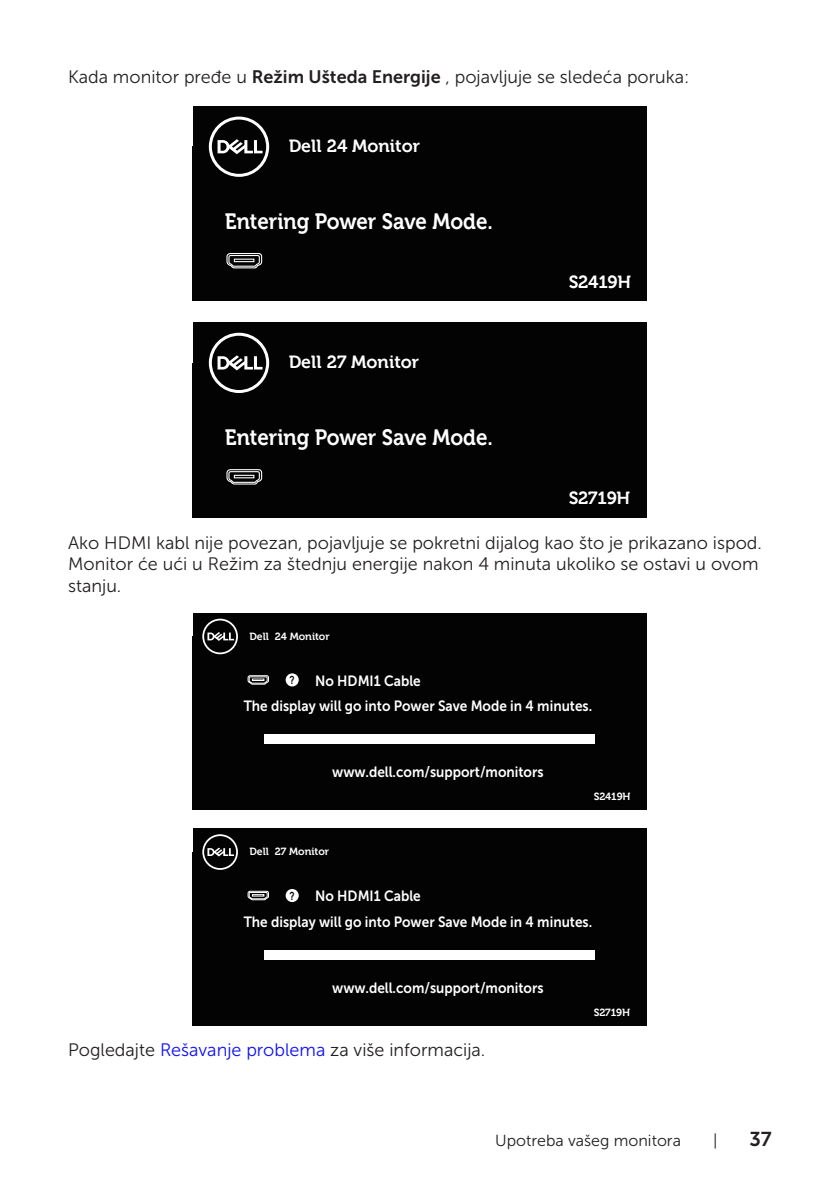
<style>
.page{position:relative;width:840px;height:1191px;background:#fff}
.page>*{position:absolute;margin:0;border:0;box-sizing:border-box;transform-origin:0 0}
.t1{font:700 22.4px "Museo For Dell";color:#fff;scale:.92 1}
.t2{font:20px "Museo Sans For Dell 700";color:#231f20}
.text{font:18px/21.6px "Museo Sans For Dell 300";color:#231f20}
.t3{font:700 17.6px "Museo For Dell";color:#fff}
.t4{font:16px "Museo Sans For Dell 300";color:#231f20}
.t5{font:14.8px/25.6px "Museo Sans For Dell 700";color:#fff;scale:.92 1}
.t6{font:700 11.2px "Arial";color:#030303;scale:.73 1}
.t7{font:700 10.4px "Museo For Dell";color:#fff}
.s1{font-family:"Museo Sans For Dell 700"}
.s2{color:#1111f6}
</style>
<div class="page">
<div style="left:193px;top:147px;width:453px;height:154px;background:#030303"></div>
<div style="left:193px;top:106px;width:453px;height:82px;background:#030303"></div>
<svg style="left:209px;top:117px;width:60px;height:60px"></svg>
<svg style="left:226px;top:253px;width:36px;height:16px"></svg>
<div style="left:193px;top:363px;width:453px;height:154px;background:#030303"></div>
<div style="left:193px;top:322px;width:453px;height:82px;background:#030303"></div>
<svg style="left:209px;top:333px;width:60px;height:60px"></svg>
<svg style="left:226px;top:469px;width:36px;height:16px"></svg>
<div style="left:193px;top:636px;width:453px;height:174px;background:#030303"></div>
<div style="left:193px;top:612px;width:453px;height:48px;background:#030303"></div>
<svg style="left:202px;top:618px;width:36px;height:36px"></svg>
<div style="left:264px;top:734px;width:331px;height:10px;background:#fff"></div>
<div style="left:285px;top:673px;width:13px;height:13px;background:#fff;border-radius:50%"></div>
<svg style="left:247px;top:675px;width:22px;height:10px"></svg>
<div style="left:193px;top:852px;width:453px;height:173px;background:#030303"></div>
<div style="left:193px;top:828px;width:453px;height:48px;background:#030303"></div>
<svg style="left:202px;top:834px;width:36px;height:36px"></svg>
<div style="left:264px;top:949px;width:331px;height:10px;background:#fff"></div>
<div style="left:285px;top:889px;width:13px;height:13px;background:#fff;border-radius:50%"></div>
<svg style="left:247px;top:890px;width:22px;height:10px"></svg>
<p class="text" style="left:68px;top:66px;width:622px">Kada monitor pređe u <span class="s1">Režim Ušteda Energije</span> , pojavljuje se sledeća poruka:</p>
<p class="t3" style="left:289px;top:136px;width:133px">Dell 24 Monitor</p>
<p class="t1" style="left:225px;top:209px;width:293px">Entering Power Save Mode.</p>
<p class="t3" style="left:289px;top:352px;width:132px">Dell 27 Monitor</p>
<p class="t1" style="left:225px;top:425px;width:293px">Entering Power Save Mode.</p>
<p class="t3" style="left:568px;top:272px;width:64px">S2419H</p>
<p class="t3" style="left:568px;top:488px;width:63px">S2719H</p>
<p class="text" style="left:68px;top:532px;width:695px">Ako HDMI kabl nije povezan, pojavljuje se pokretni dijalog kao što je prikazano ispod.<br>Monitor će ući u Režim za štednju energije nakon 4 minuta ukoliko se ostavi u ovom stanju.</p>
<p class="t7" style="left:249px;top:630px;width:82px">Dell 24 Monitor</p>
<p class="t5" style="left:244px;top:667px;width:380px;text-indent:71px">No HDMI1 Cable<br>The display will go into Power Save Mode in 4 minutes.</p>
<p class="t6" style="left:289px;top:672px;width:8px">?</p>
<p class="t5" style="left:332px;top:759px;width:231px">www.dell.com/support/monitors</p>
<p class="t7" style="left:593px;top:790px;width:38px">S2419H</p>
<p class="t7" style="left:249px;top:846px;width:81px">Dell 27 Monitor</p>
<p class="t5" style="left:244px;top:883px;width:380px;text-indent:71px">No HDMI1 Cable<br>The display will go into Power Save Mode in 4 minutes.</p>
<p class="t6" style="left:289px;top:888px;width:8px">?</p>
<p class="t5" style="left:332px;top:974px;width:231px">www.dell.com/support/monitors</p>
<p class="text" style="left:68px;top:1039px;width:418px">Pogledajte <span class="s2">Rešavanje problema</span> za više informacija.</p>
<p class="t7" style="left:593px;top:1006px;width:38px">S2719H</p>
<p class="t4" style="left:495px;top:1131px;width:187px">Upotreba vašeg monitora</p>
<p class="t4" style="left:712px;top:1131px;width:6px">|</p>
<p class="t2" style="left:749px;top:1127px;width:24px">37</p>
</div>
